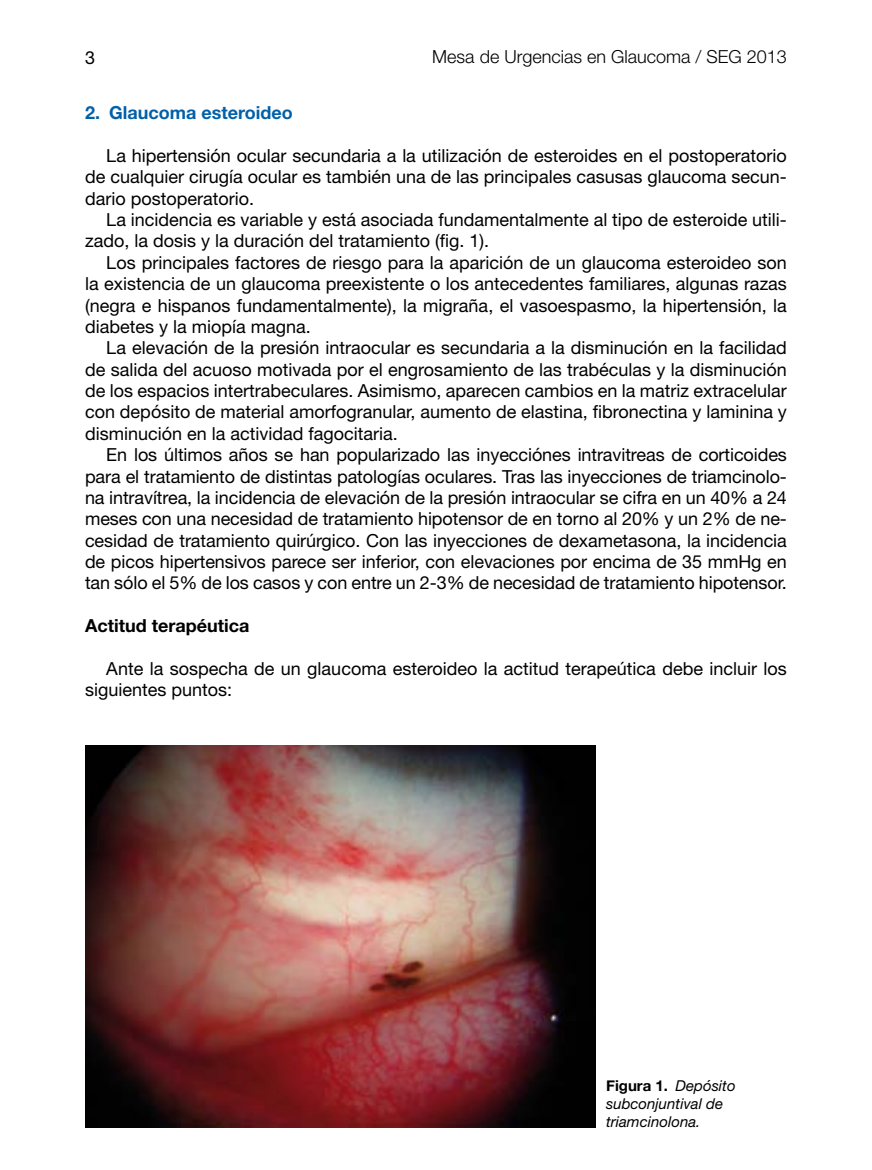
<style>
.page{position:relative;width:872px;height:1170px;background:#fff}
.page>*{position:absolute;margin:0;border:0;box-sizing:border-box;transform-origin:0 0}
.t1{font:18px/21.3px "Helvetica Neue LT Std";color:#000;text-align:justify}
.t2{font:300 18px "Helvetica Neue LT Std";color:#000}
.t3{font:700 18px "Helvetica Neue LT Std";color:#0060a9}
.t4{font:700 18px "Helvetica Neue LT Std";color:#000}
.t5{font:italic 15px/18px "Helvetica Neue LT Std";color:#000}
.t6{font:700 15px "Helvetica Neue";color:#000}
.s1{font-family:"Helvetica Neue LT Std";font-weight:400;font-style:italic}
</style>
<div class="page">
<img style="left:85px;top:745px;width:510px;height:382px">
<p class="t1" style="left:85px;top:47px;width:12px">3</p>
<p class="t2" style="left:432px;top:45px;width:356px">Mesa de Urgencias en Glaucoma / SEG 2013</p>
<p class="t3" style="left:85px;top:102px;width:209px">2. Glaucoma esteroideo</p>
<p class="t1" style="left:85px;top:145px;width:703px;text-indent:21px">La hipertensión ocular secundaria a la utilización de esteroides en el postoperatorio de cualquier cirugía ocular es también una de las principales casusas glaucoma secun&shy;dario postoperatorio.</p>
<p class="t1" style="left:85px;top:209px;width:703px;text-indent:21px">La incidencia es variable y está asociada fundamentalmente al tipo de esteroide utili&shy;zado, la dosis y la duración del tratamiento (fig. 1).</p>
<p class="t1" style="left:85px;top:251px;width:703px;text-indent:21px">Los principales factores de riesgo para la aparición de un glaucoma esteroideo son la existencia de un glaucoma preexistente o los antecedentes familiares, algunas razas (negra e hispanos fundamentalmente), la migraña, el vasoespasmo, la hipertensión, la diabetes y la miopía magna.</p>
<p class="t1" style="left:85px;top:337px;width:703px;text-indent:21px">La elevación de la presión intraocular es secundaria a la disminución en la facilidad de salida del acuoso motivada por el engrosamiento de las trabéculas y la disminución de los espacios intertrabeculares. Asimismo, aparecen cambios en la matriz extracelular con depósito de material amorfogranular, aumento de elastina, fibronectina y laminina y disminución en la actividad fagocitaria.</p>
<p class="t1" style="left:85px;top:444px;width:703px;text-indent:21px">En los últimos años se han popularizado las inyecciónes intravitreas de corticoides para el tratamiento de distintas patologías oculares. Tras las inyecciones de triamcinolo&shy;na intravítrea, la incidencia de elevación de la presión intraocular se cifra en un 40% a 24 meses con una necesidad de tratamiento hipotensor de en torno al 20% y un 2% de ne&shy;cesidad de tratamiento quirúrgico. Con las inyecciones de dexametasona, la incidencia de picos hipertensivos parece ser inferior, con elevaciones por encima de 35 mmHg en tan sólo el 5% de los casos y con entre un 2-3% de necesidad de tratamiento hipotensor.</p>
<p class="t4" style="left:85px;top:614px;width:166px">Actitud terapéutica</p>
<p class="t1" style="left:85px;top:657px;width:703px;text-indent:21px">Ante la sospecha de un glaucoma esteroideo la actitud terapeútica debe incluir los siguientes puntos:</p>
<p class="t6" style="left:606px;top:1072px;width:131px">Figura 1. <span class="s1">Depósito</span></p>
<p class="t5" style="left:606px;top:1094px;width:118px">subconjuntival de triamcinolona.</p>
</div>
